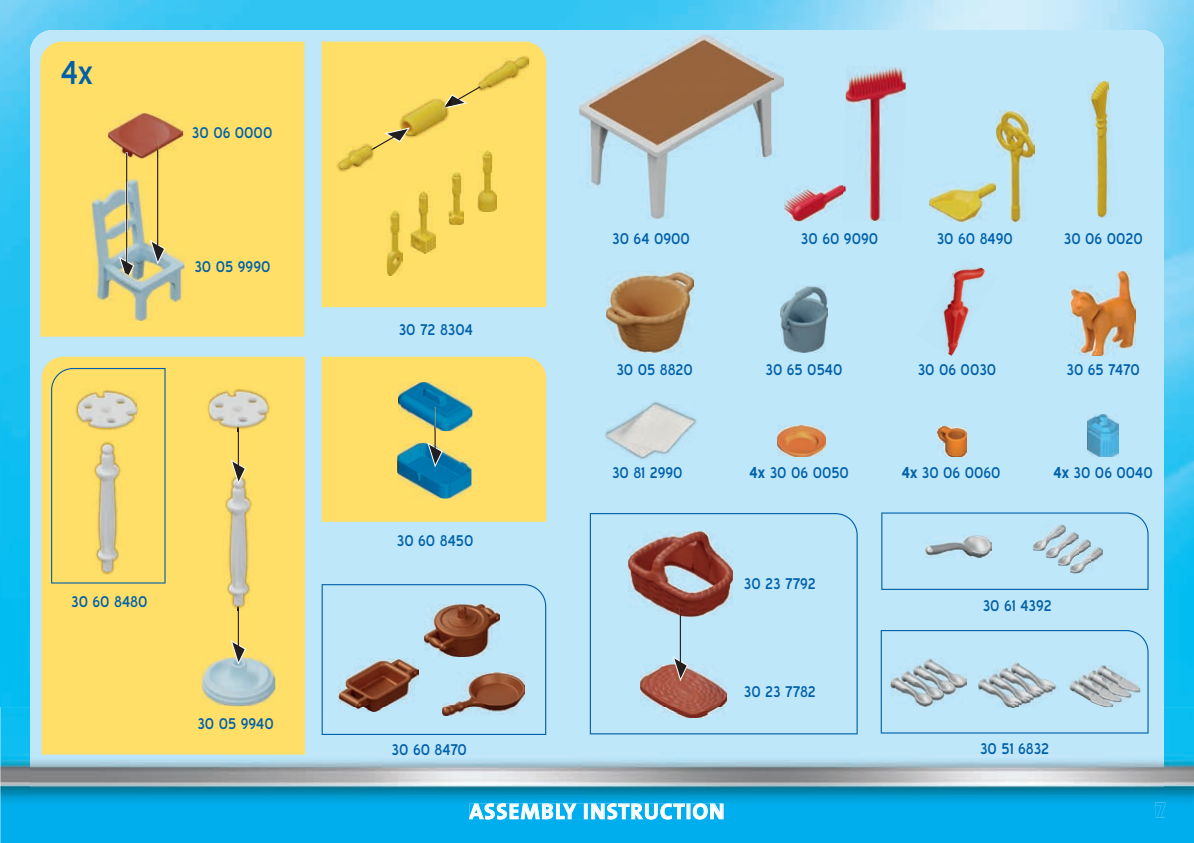
<style>
.page{position:relative;width:1194px;height:843px;background:#fff}
.page>*{position:absolute;margin:0;border:0;box-sizing:border-box;transform-origin:0 0}
.t1{font:32px "Blue Highway";color:#0160a8}
.t2{font:22px "The Sans Bold Caps";letter-spacing:.05em;color:#fff}
.t3{font:15px "Blue Highway";color:#0160a8}
.s1{font-weight:700}
</style>
<div class="page">
<img style="left:0;top:0;width:1194px;height:839px">
<div style="left:30px;top:30px;width:1134px;height:677px;background:#bee7fa"></div>
<img style="left:2px;top:707px;width:1192px;height:135px">
<img style="left:30px;top:707px;width:1134px;height:88px">
<img style="left:1156px;top:802px;width:9px;height:15px">
<svg style="left:469px;top:800px;width:254px;height:19px;background:#42c1f0"></svg>
<div style="left:322px;top:42px;width:224px;height:265px;background:#ffdf68"></div>
<div style="left:42px;top:356px;width:263px;height:398px;background:#ffdf68"></div>
<img style="left:579px;top:34px;width:205px;height:185px">
<img style="left:590px;top:40px;width:183px;height:105px">
<img style="left:202px;top:657px;width:73px;height:49px">
<div style="left:40px;top:42px;width:264px;height:294px;background:#ffdf68"></div>
<img style="left:92px;top:179px;width:92px;height:142px">
<img style="left:780px;top:285px;width:48px;height:67px">
<img style="left:917px;top:256px;width:80px;height:100px">
<img style="left:606px;top:271px;width:88px;height:81px">
<img style="left:996px;top:111px;width:38px;height:110px">
<img style="left:929px;top:182px;width:67px;height:39px">
<svg style="left:231px;top:639px;width:15px;height:25px"></svg>
<hr style="left:238px;top:604px;width:1px;height:48px;background:#231f20">
<img style="left:223px;top:474px;width:31px;height:136px">
<img style="left:227px;top:478px;width:23px;height:128px">
<svg style="left:231px;top:459px;width:15px;height:25px"></svg>
<hr style="left:238px;top:424px;width:1px;height:47px;background:#231f20">
<img style="left:205px;top:387px;width:67px;height:44px">
<img style="left:209px;top:391px;width:58px;height:36px">
<svg style="left:51px;top:368px;width:115px;height:215px;background:#efd775"></svg>
<img style="left:784px;top:185px;width:59px;height:36px">
<img style="left:843px;top:65px;width:63px;height:157px">
<img style="left:842px;top:185px;width:4px;height:35px">
<img style="left:1086px;top:80px;width:34px;height:138px">
<svg style="left:150px;top:239px;width:15px;height:25px"></svg>
<hr style="left:157px;top:141px;width:1px;height:111px;background:#231f20">
<img style="left:108px;top:113px;width:75px;height:45px">
<svg style="left:157px;top:141px;width:1px;height:17px"></svg>
<hr style="left:126px;top:181px;width:2px;height:24px;background:#fff">
<svg style="left:127px;top:218px;width:1px;height:14px"></svg>
<svg style="left:119px;top:247px;width:15px;height:30px"></svg>
<hr style="left:126px;top:152px;width:1px;height:117px;background:#231f20">
<img style="left:1088px;top:414px;width:30px;height:42px">
<img style="left:387px;top:211px;width:15px;height:64px">
<img style="left:478px;top:151px;width:19px;height:61px">
<img style="left:411px;top:192px;width:25px;height:61px">
<img style="left:449px;top:172px;width:15px;height:53px">
<img style="left:476px;top:54px;width:56px;height:39px">
<img style="left:479px;top:58px;width:49px;height:31px">
<img style="left:398px;top:97px;width:53px;height:43px">
<img style="left:401px;top:100px;width:46px;height:36px">
<svg style="left:442px;top:86px;width:38px;height:23px"></svg>
<img style="left:335px;top:142px;width:41px;height:31px">
<img style="left:339px;top:145px;width:34px;height:24px">
<svg style="left:369px;top:127px;width:41px;height:24px"></svg>
<svg style="left:322px;top:584px;width:224px;height:150px;background:#a9bcc7"></svg>
<svg style="left:881px;top:512px;width:267px;height:77px;background:#b7ddf0"></svg>
<svg style="left:881px;top:630px;width:267px;height:103px;background:#b5dcef"></svg>
<div style="left:590px;top:513px;width:268px;height:221px;background:#bee7fa"></div>
<img style="left:640px;top:663px;width:87px;height:54px">
<svg style="left:322px;top:356px;width:224px;height:165px;background:#ead66e"></svg>
<hr style="left:434px;top:407px;width:2px;height:47px;background:#231f20">
<svg style="left:673px;top:656px;width:15px;height:25px"></svg>
<hr style="left:680px;top:607px;width:1px;height:61px;background:#231f20">
<img style="left:398px;top:382px;width:74px;height:49px">
<img style="left:434px;top:407px;width:2px;height:24px">
<img style="left:777px;top:425px;width:49px;height:31px">
<img style="left:602px;top:400px;width:97px;height:60px">
<img style="left:606px;top:404px;width:89px;height:52px">
<img style="left:1071px;top:271px;width:64px;height:85px">
<img style="left:938px;top:426px;width:29px;height:30px">
<img style="left:978px;top:660px;width:83px;height:47px">
<img style="left:998px;top:707px;width:36px;height:1px">
<img style="left:1066px;top:665px;width:74px;height:42px">
<img style="left:1104px;top:707px;width:14px;height:4px">
<img style="left:628px;top:531px;width:105px;height:85px">
<svg style="left:0;top:839px;width:3px;height:4px"></svg>
<svg style="left:1191px;top:839px;width:3px;height:4px"></svg>
<h1 class="t1" style="left:61px;top:53px;width:34px">4x</h1>
<p class="t3" style="left:192px;top:124px;width:82px">30 06 0000</p>
<p class="t3" style="left:194px;top:257px;width:78px">30 05 9990</p>
<p class="t3" style="left:71px;top:592px;width:78px">30 60 8480</p>
<p class="t3" style="left:197px;top:714px;width:78px">30 05 9940</p>
<p class="t3" style="left:399px;top:320px;width:76px">30 72 8304</p>
<p class="t3" style="left:397px;top:531px;width:78px">30 60 8450</p>
<p class="t3" style="left:392px;top:740px;width:77px">30 60 8470</p>
<p class="t3" style="left:612px;top:230px;width:79px">30 64 0900</p>
<p class="t3" style="left:801px;top:230px;width:79px">30 60 9090</p>
<p class="t3" style="left:937px;top:230px;width:78px">30 60 8490</p>
<p class="t3" style="left:1064px;top:230px;width:80px">30 06 0020</p>
<p class="t3" style="left:616px;top:360px;width:78px">30 05 8820</p>
<p class="t3" style="left:765px;top:360px;width:78px">30 65 0540</p>
<p class="t3" style="left:918px;top:360px;width:80px">30 06 0030</p>
<p class="t3" style="left:1066px;top:360px;width:75px">30 65 7470</p>
<p class="t3" style="left:612px;top:463px;width:72px">30 81 2990</p>
<p class="t3" style="left:750px;top:463px;width:101px"><span class="s1">4x</span> 30 06 0050</p>
<p class="t3" style="left:902px;top:463px;width:100px"><span class="s1">4x</span> 30 06 0060</p>
<p class="t3" style="left:1053px;top:463px;width:101px"><span class="s1">4x</span> 30 06 0040</p>
<p class="t3" style="left:744px;top:574px;width:74px">30 23 7792</p>
<p class="t3" style="left:744px;top:682px;width:73px">30 23 7782</p>
<p class="t3" style="left:983px;top:596px;width:70px">30 61 4392</p>
<p class="t3" style="left:980px;top:739px;width:71px">30 51 6832</p>
<h2 class="t2" style="left:469px;top:792px;width:257px">ASSEMBLY INSTRUCTION</h2>
</div>
